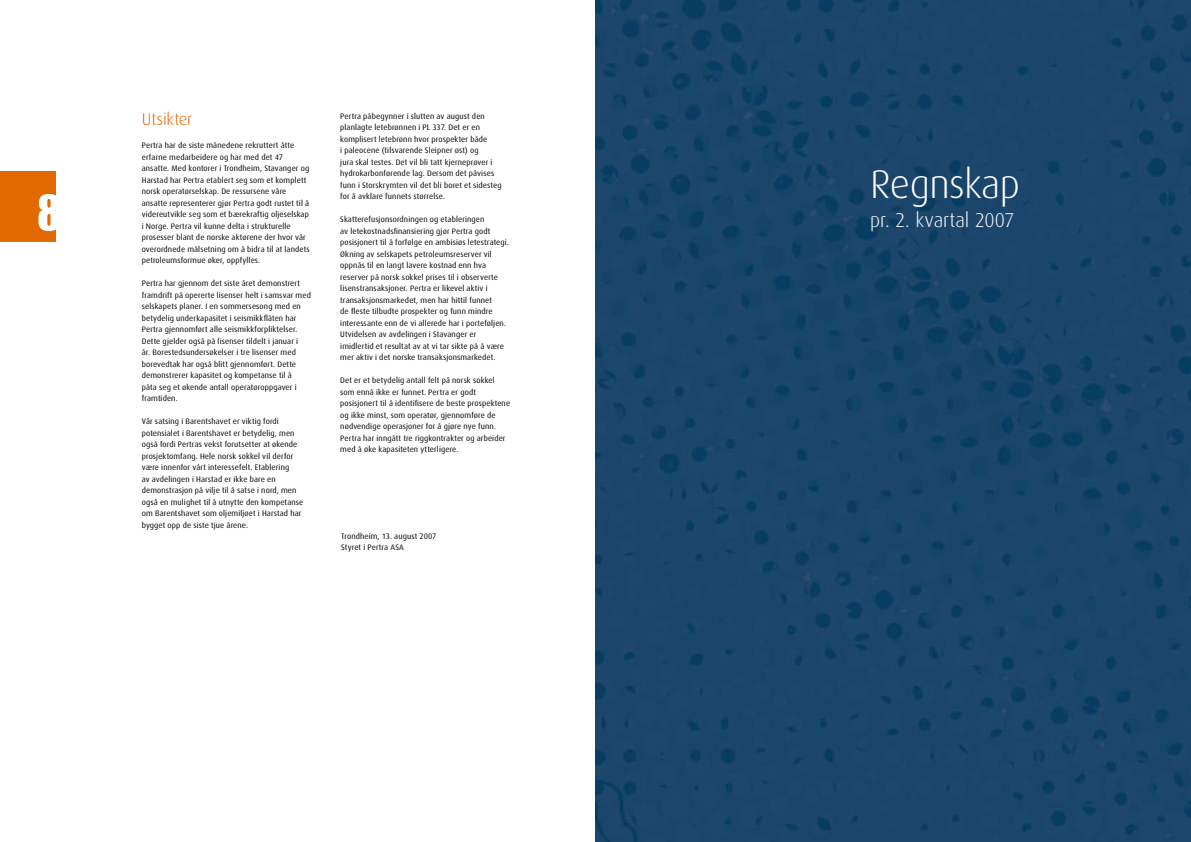
<style>
.page{position:relative;width:1191px;height:842px;background:#fff}
.page>*{position:absolute;margin:0;border:0;box-sizing:border-box;transform-origin:0 0}
.t1{font:50px "Impact";color:#fff}
.t2{font:300 40px "Dax";letter-spacing:-.015em;color:#fff}
.t3{font:300 20px "Dax";letter-spacing:-.015em;color:#fff}
.t4{font:300 17px "Dax";letter-spacing:-.015em;color:#e26800}
.t5{font:8px/11.5px "Dax";letter-spacing:.015em;color:#000}
</style>
<div class="page">
<div style="left:0;top:171px;width:56px;height:71px;background:#e26800"></div>
<img style="left:595px;top:0;width:596px;height:842px">
<h1 class="t1" style="left:37px;top:184px;width:25px">8</h1>
<h3 class="t4" style="left:142px;top:110px;width:52px">Utsikter</h3>
<p class="t5" style="left:142px;top:140px;width:169px">Pertra har de siste månedene rekruttert åtte erfarne medarbeidere og har med det 47 ansatte. Med kontorer i Trondheim, Stavanger og Harstad har Pertra etablert seg som et komplett norsk operatørselskap. De ressursene våre ansatte representerer gjør Pertra godt rustet til å videreutvikle seg som et bærekraftig oljeselskap i Norge. Pertra vil kunne delta i strukturelle prosesser blant de norske aktørene der hvor vår overordnede målsetning om å bidra til at landets petroleumsformue øker, oppfylles.</p>
<p class="t5" style="left:142px;top:278px;width:171px">Pertra har gjennom det siste året demonstrert framdrift på opererte lisenser helt i samsvar med selskapets planer. I en sommersesong med en betydelig underkapasitet i seismikkflåten har Pertra gjennomført alle seismikkforpliktelser.<br>Dette gjelder også på lisenser tildelt i januar i<br>år. Borestedsundersøkelser i tre lisenser med borevedtak har også blitt gjennomført. Dette demonstrerer kapasitet og kompetanse til å<br>påta seg et økende antall operatøroppgaver i framtiden.</p>
<p class="t5" style="left:142px;top:416px;width:163px">Vår satsing i Barentshavet er viktig fordi potensialet i Barentshavet er betydelig, men også fordi Pertras vekst forutsetter at økende prosjektomfang. Hele norsk sokkel vil derfor være innenfor vårt interessefelt. Etablering<br>av avdelingen i Harstad er ikke bare en demonstrasjon på vilje til å satse i nord, men også en mulighet til å utnytte den kompetanse om Barentshavet som oljemiljøet i Harstad har bygget opp de siste tjue årene.</p>
<p class="t5" style="left:340px;top:110px;width:163px">Pertra påbegynner i slutten av august den planlagte letebrønnen i PL 337. Det er en komplisert letebrønn hvor prospekter både<br>i paleocene (tilsvarende Sleipner øst) og<br>jura skal testes. Det vil bli tatt kjerneprøver i hydrokarbonførende lag. Dersom det påvises funn i Storskrymten vil det bli boret et sidesteg for å avklare funnets størrelse.</p>
<p class="t5" style="left:340px;top:214px;width:170px">Skatterefusjonsordningen og etableringen<br>av letekostnadsfinansiering gjør Pertra godt posisjonert til å forfølge en ambisiøs letestrategi.<br>Økning av selskapets petroleumsreserver vil oppnås til en langt lavere kostnad enn hva reserver på norsk sokkel prises til i observerte lisenstransaksjoner. Pertra er likevel aktiv i transaksjonsmarkedet, men har hittil funnet<br>de fleste tilbudte prospekter og funn mindre interessante enn de vi allerede har i porteføljen.<br>Utvidelsen av avdelingen i Stavanger er imidlertid et resultat av at vi tar sikte på å være mer aktiv i det norske transaksjonsmarkedet.</p>
<p class="t5" style="left:340px;top:375px;width:171px">Det er et betydelig antall felt på norsk sokkel som ennå ikke er funnet. Pertra er godt posisjonert til å identifisere de beste prospektene og ikke minst, som operatør, gjennomføre de nødvendige operasjoner for å gjøre nye funn.<br>Pertra har inngått tre riggkontrakter og arbeider med å øke kapasiteten ytterligere.</p>
<p class="t5" style="left:341px;top:530px;width:97px">Trondheim, 13. august 2007<br>Styret i Pertra ASA</p>
<h2 class="t2" style="left:870px;top:162px;width:151px">Regnskap</h2>
<h3 class="t3" style="left:870px;top:209px;width:146px">pr. 2. kvartal 2007</h3>
</div>
